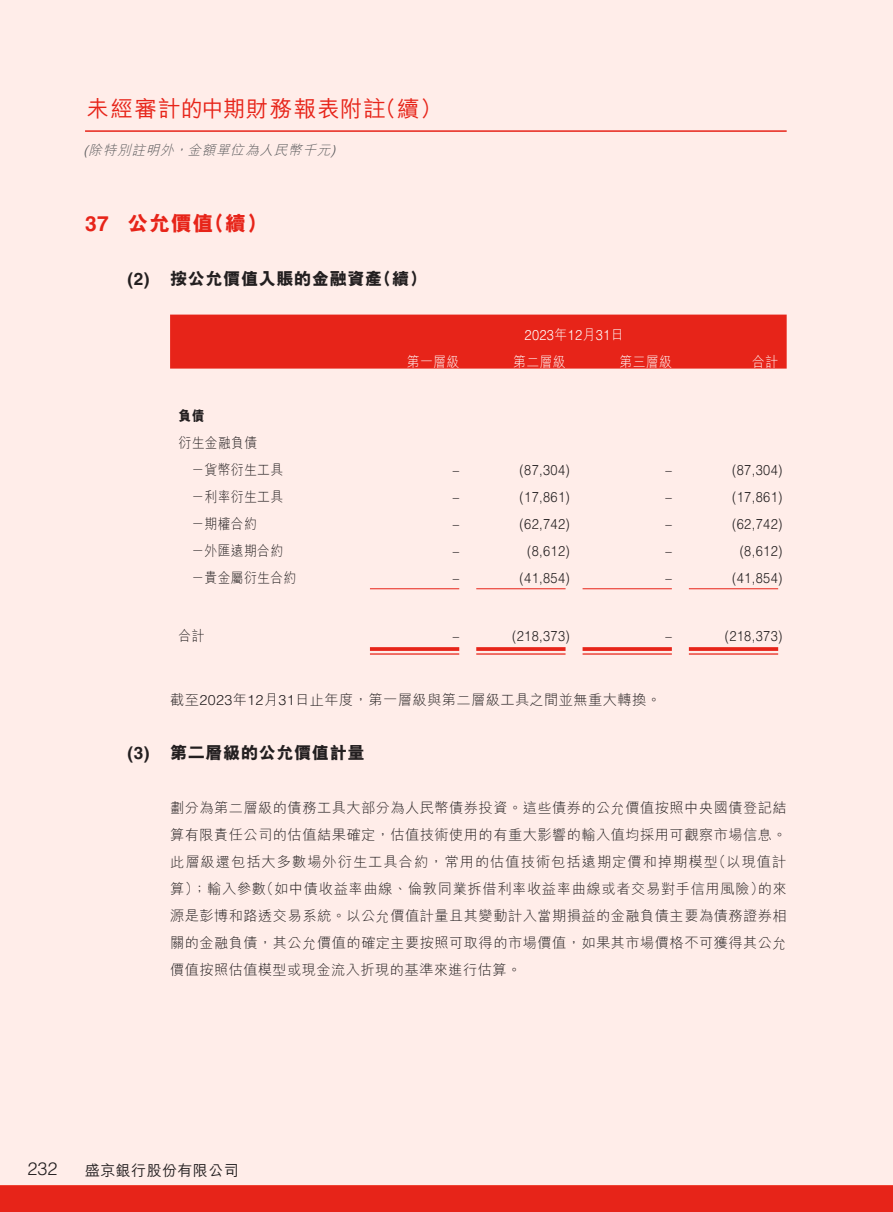
<style>
.page{position:relative;width:893px;height:1212px;background:#ffede9}
.page>*{position:absolute;margin:0;border:0;box-sizing:border-box;transform-origin:0 0}
.t1{font:500 22.5px "M Hei HK";letter-spacing:.055em;color:#e72419}
.t2{font:800 21px "M Hei HK";color:#e72419}
.t3{font:300 18px "Helvetica LT Std";color:#231f20}
.t4{font:800 17.25px "M Hei HK";letter-spacing:.03em;color:#231f20}
.t5{font:500 15px "M Hei HK";letter-spacing:.03em;color:#231f20}
.t6{font:300 14.25px/27px "M Hei HK";letter-spacing:.03em;color:#231f20;text-align:justify}
.t7{font:300 14.25px "Helvetica LT Std";letter-spacing:.03em;color:#231f20;scale:.9 1}
.t8{font:300 14.25px/27px "M Hei HK";letter-spacing:.03em;color:#231f20;scale:.9 1}
.t9{font:300 14.25px "M Hei HK";letter-spacing:.03em;color:#fff;scale:.9 1}
.t10{font:300 14.25px "Helvetica LT Std";letter-spacing:.03em;color:#fff;scale:.9 1}
.t11{font:800 14.25px "M Hei HK";color:#231f20;scale:.9 1}
.t12{font:italic 300 13.5px "M Hei HK";color:#57585a}
.s1{font-family:"Helvetica LT Std"}
.s2{font-family:"Helvetica LT Std";font-weight:700}
.s3{font-family:"M Hei HK"}
</style>
<div class="page">
<hr style="left:85px;top:130px;width:702px;height:2px;background:#e72419">
<div style="left:170px;top:315px;width:617px;height:54px;background:#e72419"></div>
<hr style="left:370px;top:588px;width:89px;height:1px;background:#e72419">
<hr style="left:476px;top:588px;width:90px;height:1px;background:#e72419">
<hr style="left:583px;top:588px;width:89px;height:1px;background:#e72419">
<hr style="left:689px;top:588px;width:89px;height:1px;background:#e72419">
<svg style="left:370px;top:647px;width:89px;height:4px"></svg>
<hr style="left:370px;top:653px;width:89px;height:2px;background:#e72419">
<svg style="left:476px;top:647px;width:90px;height:4px"></svg>
<hr style="left:476px;top:653px;width:90px;height:2px;background:#e72419">
<svg style="left:583px;top:647px;width:89px;height:4px"></svg>
<hr style="left:583px;top:653px;width:89px;height:2px;background:#e72419">
<svg style="left:689px;top:647px;width:89px;height:4px"></svg>
<hr style="left:689px;top:653px;width:89px;height:2px;background:#e72419">
<h1 class="t1" style="left:87px;top:92px;width:358px">未經審計的中期財務報表附註（續）</h1>
<p class="t12" style="left:84px;top:143px;width:257px"><span class="s1">(</span>除特別註明外，金額單位為人民幣千元<span class="s1">)</span></p>
<h2 class="t2" style="left:85px;top:213px;width:184px"><span class="s2">37</span> 公允價值（續）</h2>
<p class="t4" style="left:128px;top:270px;width:301px"><span class="s2">(2)</span> 按公允價值入賬的金融資產（續）</p>
<p class="t10" style="left:524px;top:326px;width:112px">2023<span class="s3">年</span>12<span class="s3">月</span>31<span class="s3">日</span></p>
<p class="t11" style="left:179px;top:408px;width:30px">負債</p>
<p class="t8" style="left:191px;top:429px;width:104px;text-indent:-13px">衍生金融負債<br>－貨幣衍生工具</p>
<p class="t9" style="left:407px;top:354px;width:60px">第一層級</p>
<p class="t9" style="left:513px;top:354px;width:60px">第二層級</p>
<p class="t9" style="left:619px;top:354px;width:60px">第三層級</p>
<p class="t9" style="left:752px;top:354px;width:30px">合計</p>
<p class="t7" style="left:453px;top:461px;width:9px">–</p>
<p class="t7" style="left:520px;top:461px;width:57px">(87,304)</p>
<p class="t7" style="left:665px;top:461px;width:9px">–</p>
<p class="t7" style="left:732px;top:461px;width:57px">(87,304)</p>
<p class="t8" style="left:191px;top:483px;width:104px">－利率衍生工具</p>
<p class="t7" style="left:453px;top:488px;width:9px">–</p>
<p class="t7" style="left:520px;top:488px;width:57px">(17,861)</p>
<p class="t7" style="left:665px;top:488px;width:9px">–</p>
<p class="t7" style="left:732px;top:488px;width:57px">(17,861)</p>
<p class="t8" style="left:191px;top:510px;width:74px">－期權合約</p>
<p class="t7" style="left:453px;top:515px;width:9px">–</p>
<p class="t7" style="left:520px;top:515px;width:57px">(62,742)</p>
<p class="t7" style="left:665px;top:515px;width:9px">–</p>
<p class="t7" style="left:732px;top:515px;width:57px">(62,742)</p>
<p class="t8" style="left:191px;top:537px;width:104px">－外匯遠期合約</p>
<p class="t7" style="left:453px;top:542px;width:9px">–</p>
<p class="t7" style="left:527px;top:542px;width:49px">(8,612)</p>
<p class="t7" style="left:665px;top:542px;width:9px">–</p>
<p class="t7" style="left:740px;top:542px;width:49px">(8,612)</p>
<p class="t8" style="left:191px;top:564px;width:118px">－貴金屬衍生合約</p>
<p class="t7" style="left:453px;top:569px;width:9px">–</p>
<p class="t7" style="left:520px;top:569px;width:57px">(41,854)</p>
<p class="t7" style="left:665px;top:569px;width:9px">–</p>
<p class="t7" style="left:732px;top:569px;width:57px">(41,854)</p>
<p class="t8" style="left:179px;top:622px;width:30px">合計</p>
<p class="t7" style="left:453px;top:627px;width:9px">–</p>
<p class="t7" style="left:512px;top:627px;width:66px">(218,373)</p>
<p class="t7" style="left:665px;top:627px;width:9px">–</p>
<p class="t7" style="left:725px;top:627px;width:66px">(218,373)</p>
<p class="t6" style="left:170px;top:686px;width:492px">截至<span class="s1">2023</span>年<span class="s1">12</span>月<span class="s1">31</span>日止年度，第一層級與第二層級工具之間並無重大轉換。</p>
<p class="t4" style="left:128px;top:744px;width:239px"><span class="s2">(3)</span> 第二層級的公允價值計量</p>
<p class="t6" style="left:170px;top:794px;width:618px">劃分為第二層級的債務工具大部分為人民幣債券投資。這些債券的公允價值按照中央國債登記結算有限責任公司的估值結果確定，估值技術使用的有重大影響的輸入值均採用可觀察市場信息。此層級還包括大多數場外衍生工具合約，常用的估值技術包括遠期定價和掉期模型（以現值計算）；輸入參數（如中債收益率曲線、倫敦同業拆借利率收益率曲線或者交易對手信用風險）的來源是彭博和路透交易系統。以公允價值計量且其變動計入當期損益的金融負債主要為債務證券相關的金融負債，其公允價值的確定主要按照可取得的市場價值，如果其市場價格不可獲得其公允價值按照估值模型或現金流入折現的基準來進行估算。</p>
<p class="t3" style="left:28px;top:1158px;width:32px">232</p>
<p class="t5" style="left:85px;top:1159px;width:155px">盛京銀行股份有限公司</p>
</div>
